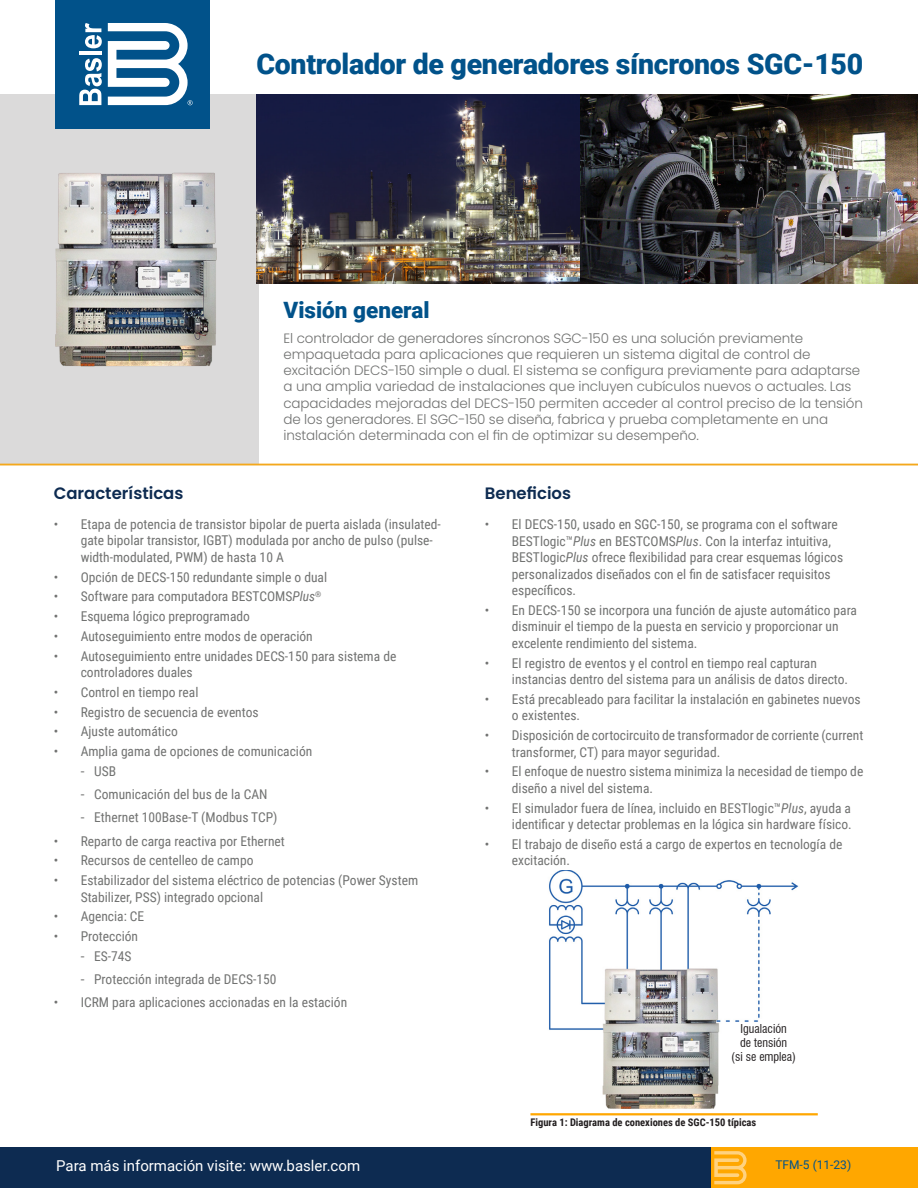
<style>
.page{position:relative;width:918px;height:1188px;background:#fff}
.page>*{position:absolute;margin:0;border:0;box-sizing:border-box;transform-origin:0 0}
._01_Title__Page_1{font:900 28.5px "Roboto";letter-spacing:-.01em;color:#01528a}
._02_Product_Description__Heading{font:900 22.5px "Roboto";color:#01528a}
._04_Features_Benefits__Heading{font:600 16.5px "Poppins";color:#0d2b51}
.t1{font:15px "Roboto";color:#fff}
.t2{font:13.5px/16.5px "Roboto Condensed";color:#717271}
._03_Product_Description__Body{font:300 13.5px/16.2px "Poppins";letter-spacing:-.01em;color:#717271}
._7_Figure_Caption{font:condensed 12px/14.4px "Swiss 721 BT";color:#231f20;text-align:center}
._08_P_N_and_Date{font:12px "Roboto";color:#01528a}
._07_Figure_Caption{font:700 10.5px "Roboto Condensed";color:#231f20}
.s1{font-style:italic}
.s2{font-family:"Roboto"}
</style>
<div class="page">
<div style="left:0;top:94px;width:259px;height:371px;background:#dbdada"></div>
<div style="left:56px;top:0;width:154px;height:129px;background:#01528a"></div>
<svg style="left:108px;top:23px;width:85px;height:82px"></svg>
<svg style="left:79px;top:58px;width:23px;height:47px"></svg>
<hr style="left:79px;top:51px;width:22px;height:4px;background:#fff">
<svg style="left:85px;top:23px;width:17px;height:25px"></svg>
<hr style="left:0;top:464px;width:918px;height:1px;background:#f4a81c">
<div style="left:711px;top:1148px;width:207px;height:40px;background:#ffa700"></div>
<div style="left:0;top:1148px;width:711px;height:40px;background:#0d2b51"></div>
<svg style="left:714px;top:1151px;width:33px;height:33px"></svg>
<img style="left:580px;top:94px;width:338px;height:190px">
<img style="left:256px;top:94px;width:324px;height:190px">
<img style="left:55px;top:172px;width:162px;height:195px">
<img style="left:549px;top:870px;width:250px;height:238px">
<hr style="left:530px;top:1113px;width:288px;height:2px;background:#ffa700">
<div style="left:727px;top:1023px;width:73px;height:44px;background:#fff"></div>
<p class="_01_Title__Page_1" style="left:256px;top:44px;width:608px">Controlador de generadores síncronos SGC-150</p>
<p class="_02_Product_Description__Heading" style="left:284px;top:295px;width:148px">Visión general</p>
<p class="_03_Product_Description__Body" style="left:284px;top:330px;width:581px">El controlador de generadores síncronos SGC-150 es una solución previamente empaquetada para aplicaciones que requieren un sistema digital de control de excitación DECS-150 simple o dual. El sistema se configura previamente para adaptarse a una amplia variedad de instalaciones que incluyen cubículos nuevos o actuales. Las capacidades mejoradas del DECS-150 permiten acceder al control preciso de la tensión de los generadores. El SGC-150 se diseña, fabrica y prueba completamente en una instalación determinada con el fin de optimizar su desempeño.</p>
<p class="_04_Features_Benefits__Heading" style="left:54px;top:484px;width:131px">Características</p>
<p class="t2" style="left:81px;top:515px;width:362px;text-indent:-27px">• Etapa de potencia de transistor bipolar de puerta aislada (insulated&shy;gate bipolar transistor, IGBT) modulada por ancho de pulso (pulse&shy;width-modulated, PWM) de hasta 10 A</p>
<p class="t2" style="left:54px;top:568px;width:275px">• Opción de DECS-150 redundante simple o dual</p>
<p class="t2" style="left:54px;top:588px;width:269px">• Software para computadora BESTCOMS<span class="s1">Plus</span><sup>®</sup></p>
<p class="t2" style="left:54px;top:608px;width:198px">• Esquema lógico preprogramado</p>
<p class="t2" style="left:54px;top:627px;width:261px">• Autoseguimiento entre modos de operación</p>
<p class="t2" style="left:81px;top:647px;width:317px;text-indent:-27px">• Autoseguimiento entre unidades DECS-150 para sistema de controladores duales</p>
<p class="t2" style="left:54px;top:683px;width:146px">• Control en tiempo real</p>
<p class="t2" style="left:54px;top:703px;width:206px">• Registro de secuencia de eventos</p>
<p class="t2" style="left:54px;top:723px;width:126px">• Ajuste automático</p>
<p class="t2" style="left:54px;top:743px;width:260px">• Amplia gama de opciones de comunicación</p>
<p class="t2" style="left:81px;top:762px;width:37px"><span class="s2">-</span> USB</p>
<p class="t2" style="left:81px;top:786px;width:188px"><span class="s2">-</span> Comunicación del bus de la CAN</p>
<p class="t2" style="left:81px;top:809px;width:198px"><span class="s2">-</span> Ethernet 100Base-T (Modbus TCP)</p>
<p class="t2" style="left:54px;top:832px;width:233px">• Reparto de carga reactiva por Ethernet</p>
<p class="t2" style="left:54px;top:852px;width:201px">• Recursos de centelleo de campo</p>
<p class="t2" style="left:81px;top:872px;width:339px;text-indent:-27px">• Estabilizador del sistema eléctrico de potencias (Power System<br>Stabilizer, PSS) integrado opcional</p>
<p class="t2" style="left:54px;top:908px;width:92px">• Agencia: CE</p>
<p class="t2" style="left:54px;top:928px;width:86px">• Protección</p>
<p class="t2" style="left:81px;top:947px;width:52px"><span class="s2">-</span> ES-74S</p>
<p class="t2" style="left:81px;top:970px;width:197px"><span class="s2">-</span> Protección integrada de DECS-150</p>
<p class="t2" style="left:54px;top:994px;width:295px">• ICRM para aplicaciones accionadas en la estación</p>
<p class="t1" style="left:56px;top:1155px;width:305px">Para más información visite: www.basler.com</p>
<p class="_04_Features_Benefits__Heading" style="left:485px;top:484px;width:88px">Beneficios</p>
<p class="t2" style="left:512px;top:516px;width:333px;text-indent:-27px">• El DECS-150, usado en SGC-150, se programa con el software BESTlogic™<span class="s1">Plus</span> en BESTCOMS<span class="s1">Plus</span>. Con la interfaz intuitiva, BESTlogic<span class="s1">Plus</span> ofrece flexibilidad para crear esquemas lógicos personalizados diseñados con el fin de satisfacer requisitos específicos.</p>
<p class="t2" style="left:512px;top:601px;width:347px;text-indent:-27px">• En DECS-150 se incorpora una función de ajuste automático para disminuir el tiempo de la puesta en servicio y proporcionar un excelente rendimiento del sistema.</p>
<p class="t2" style="left:512px;top:654px;width:338px;text-indent:-27px">• El registro de eventos y el control en tiempo real capturan instancias dentro del sistema para un análisis de datos directo.</p>
<p class="t2" style="left:512px;top:690px;width:350px;text-indent:-27px">• Está precableado para facilitar la instalación en gabinetes nuevos o existentes.</p>
<p class="t2" style="left:512px;top:727px;width:353px;text-indent:-27px">• Disposición de cortocircuito de transformador de corriente (current transformer, CT) para mayor seguridad.</p>
<p class="t2" style="left:512px;top:763px;width:353px;text-indent:-27px">• El enfoque de nuestro sistema minimiza la necesidad de tiempo de diseño a nivel del sistema.</p>
<p class="t2" style="left:485px;top:799px;width:368px;text-align:right">• El simulador fuera de línea, incluido en BESTlogic™<span class="s1">Plus</span>, ayuda a identificar y detectar problemas en la lógica sin hardware físico.</p>
<p class="t2" style="left:512px;top:835px;width:332px;text-indent:-27px">• El trabajo de diseño está a cargo de expertos en tecnología de excitación.</p>
<p class="_7_Figure_Caption" style="left:731px;top:1021px;width:66px">Igualación<br>de tensión<br>(si se emplea)</p>
<p class="_07_Figure_Caption" style="left:530px;top:1115px;width:227px">Figura 1: Diagrama de conexiones de SGC-150 típicas</p>
<p class="_08_P_N_and_Date" style="left:775px;top:1157px;width:77px">TFM-5 (11-23)</p>
</div>
